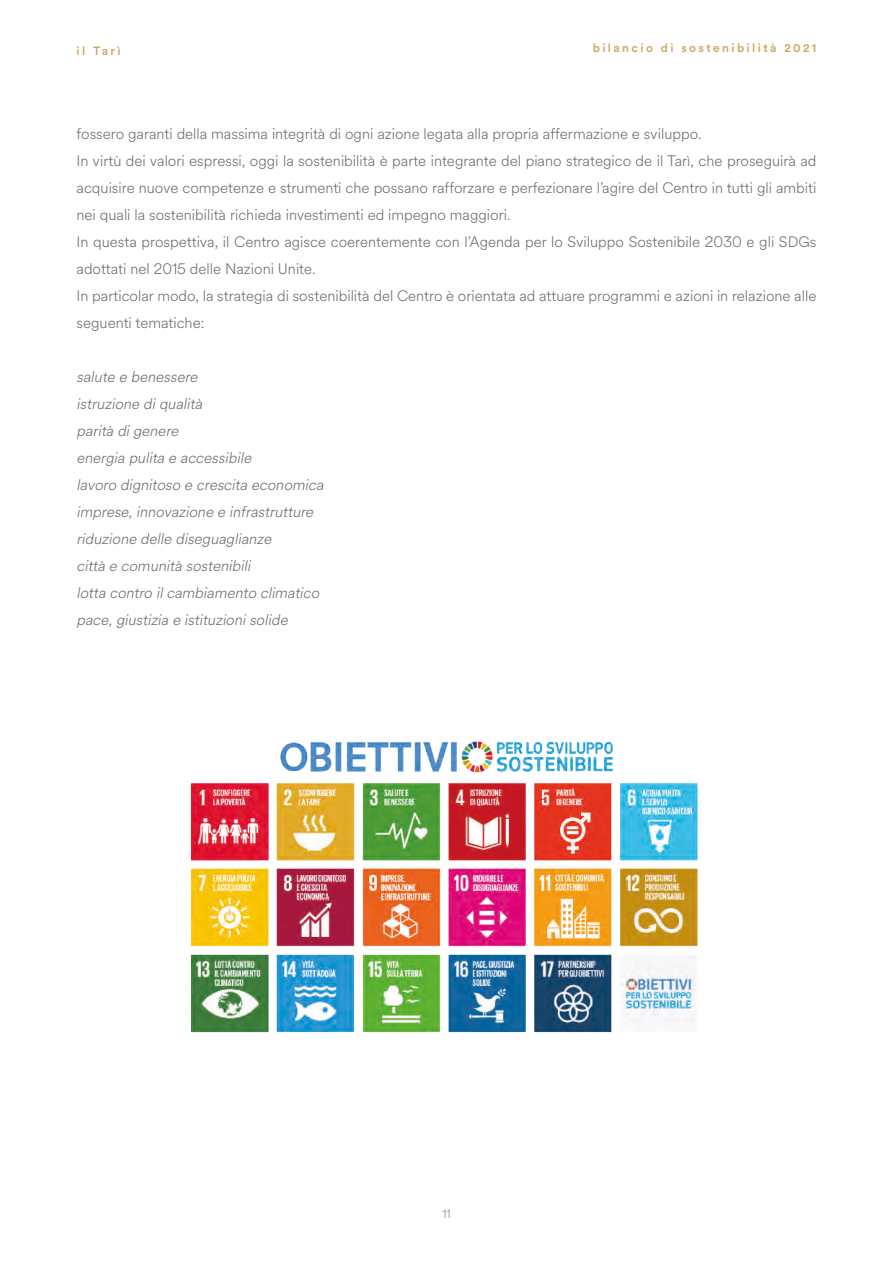
<style>
.page{position:relative;width:893px;height:1263px;background:#fff}
.page>*{position:absolute;margin:0;border:0;box-sizing:border-box;transform-origin:0 0}
.t1{font:300 15px/27px "Circular Spotify Text";color:#6d6e6d}
.t2{font:italic 300 15px/27px "Circular Spotify Text";color:#6d6e6d}
.t3{font:500 12px "Circular Std";letter-spacing:.2em;color:#cda45d}
.t4{font:300 12px "Circular Spotify Text";color:#888}
</style>
<div class="page">
<img style="left:191px;top:741px;width:507px;height:292px">
<p class="t3" style="left:77px;top:43px;width:46px">il Tarì</p>
<p class="t3" style="left:593px;top:40px;width:225px">bilancio di sostenibilità 2021</p>
<p class="t1" style="left:77px;top:120px;width:741px">fossero garanti della massima integrità di ogni azione legata alla propria affermazione e sviluppo.<br>In virtù dei valori espressi, oggi la sostenibilità è parte integrante del piano strategico de il Tarì, che proseguirà ad acquisire nuove competenze e strumenti che possano rafforzare e perfezionare l’agire del Centro in tutti gli ambiti nei quali la sostenibilità richieda investimenti ed impegno maggiori.<br>In questa prospettiva, il Centro agisce coerentemente con l’Agenda per lo Sviluppo Sostenibile 2030 e gli SDGs adottati nel 2015 delle Nazioni Unite.<br>In particolar modo, la strategia di sostenibilità del Centro è orientata ad attuare programmi e azioni in relazione alle seguenti tematiche:</p>
<p class="t2" style="left:76px;top:363px;width:252px">salute e benessere<br>istruzione diqualità<br>parità digenere<br>energia pulita e accessibile<br>lavoro dignitoso e crescita economica imprese,innovazione e infrastrutture riduzione delle diseguaglianze<br>città e comunità sostenibili<br>lotta contro ilcambiamento climatico pace,giustizia e istituzionisolide</p>
<p class="t4" style="left:442px;top:1205px;width:10px">11</p>
</div>
